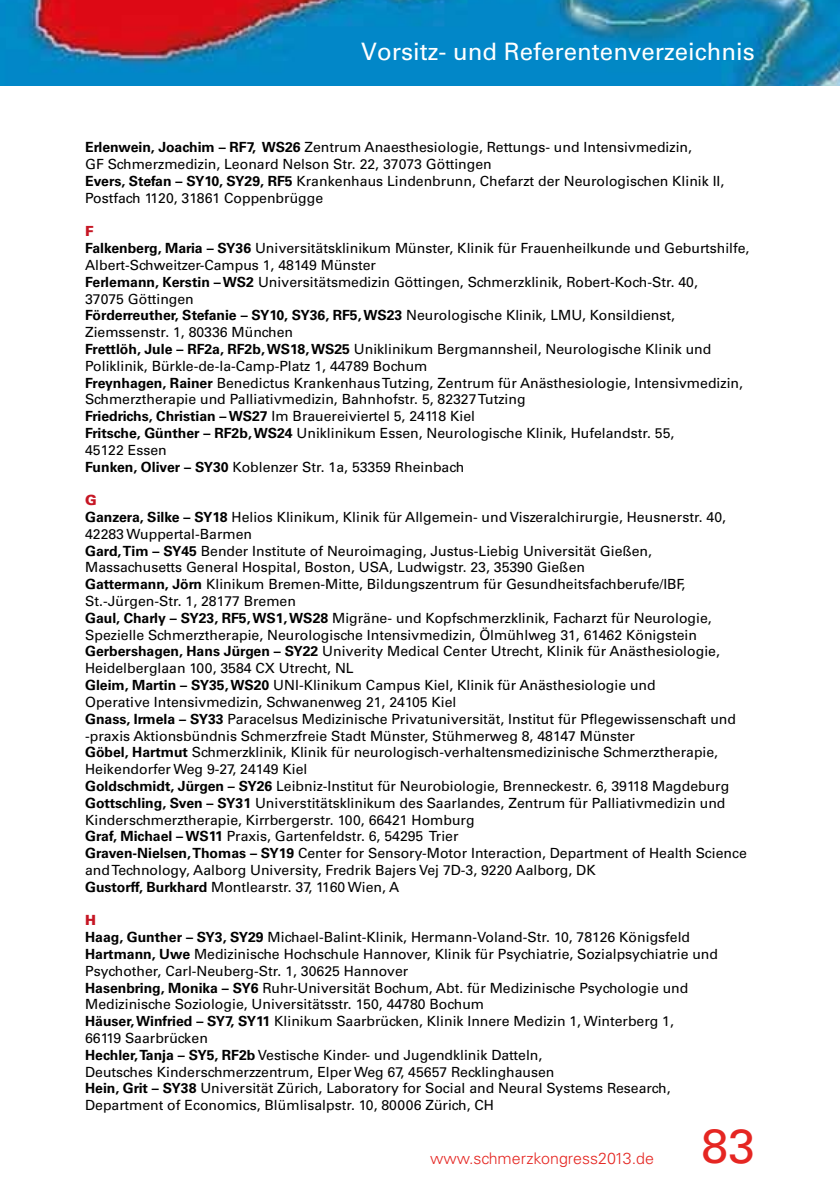
<style>
.page{position:relative;width:840px;height:1191px;background:#fff}
.page>*{position:absolute;margin:0;border:0;box-sizing:border-box;transform-origin:0 0}
.t1{font:48px "Univers LT";color:#e52622}
.t2{font:24px "Univers LT";color:#fff}
.t3{font:300 16px "Univers LT";color:#e52622}
.t4{font:14px/16.8px "Univers LT";color:#000}
.s1{font-weight:700}
.s2{font-weight:900;color:#c61624}
</style>
<div class="page">
<img style="left:0;top:0;width:839px;height:85px">
<h2 class="t2" style="left:361px;top:37px;width:395px">Vorsitz- und Referentenverzeichnis</h2>
<p class="t4" style="left:85px;top:139px;width:640px"><span class="s1">Erlenwein, Joachim – RF7, WS26</span> Zentrum Anaesthesiologie, Rettungs- und Intensivmedizin,<br>GF Schmerzmedizin, Leonard Nelson Str. 22, 37073 Göttingen<br><span class="s1">Evers, Stefan – SY10, SY29, RF5</span> Krankenhaus Lindenbrunn, Chefarzt der Neurologischen Klinik II, Postfach 1120, 31861 Coppenbrügge</p>
<p class="t4" style="left:85px;top:223px;width:665px"><span class="s2">F<br></span><span class="s1">Falkenberg, Maria – SY36</span> Universitätsklinikum Münster, Klinik für Frauenheilkunde und Geburtshilfe, Albert-Schweitzer-Campus 1, 48149 Münster<br><span class="s1">Ferlemann, Kerstin – WS2</span> Universitätsmedizin Göttingen, Schmerzklinik, Robert-Koch-Str. 40,<br>37075 Göttingen<br><span class="s1">Förderreuther, Stefanie – SY10, SY36, RF5, WS23</span> Neurologische Klinik, LMU, Konsildienst, Ziemssenstr. 1, 80336 München<br><span class="s1">Frettlöh, Jule – RF2a, RF2b, WS18, WS25</span> Uniklinikum Bergmannsheil, Neurologische Klinik und Poliklinik, Bürkle-de-la-Camp-Platz 1, 44789 Bochum<br><span class="s1">Freynhagen, Rainer</span> Benedictus Krankenhaus Tutzing, Zentrum für Anästhesiologie, Intensivmedizin, Schmerztherapie und Palliativmedizin, Bahnhofstr. 5, 82327 Tutzing<br><span class="s1">Friedrichs, Christian – WS27</span> Im Brauereiviertel 5, 24118 Kiel<br><span class="s1">Fritsche, Günther – RF2b, WS24</span> Uniklinikum Essen, Neurologische Klinik, Hufelandstr. 55,<br>45122 Essen<br><span class="s1">Funken, Oliver – SY30</span> Koblenzer Str. 1a, 53359 Rheinbach</p>
<p class="t4" style="left:85px;top:492px;width:663px"><span class="s2">G<br></span><span class="s1">Ganzera, Silke – SY18</span> Helios Klinikum, Klinik für Allgemein- und Viszeralchirurgie, Heusnerstr. 40, 42283 Wuppertal-Barmen<br><span class="s1">Gard, Tim – SY45</span> Bender Institute of Neuroimaging, Justus-Liebig Universität Gießen, Massachusetts General Hospital, Boston, USA, Ludwigstr. 23, 35390 Gießen<br><span class="s1">Gattermann, Jörn</span> Klinikum Bremen-Mitte, Bildungszentrum für Gesundheitsfachberufe/IBF, St.-Jürgen-Str. 1, 28177 Bremen<br><span class="s1">Gaul, Charly – SY23, RF5, WS1, WS28</span> Migräne- und Kopfschmerzklinik, Facharzt für Neurologie, Spezielle Schmerztherapie, Neurologische Intensivmedizin, Ölmühlweg 31, 61462 Königstein <span class="s1">Gerbershagen, Hans Jürgen – SY22</span> Univerity Medical Center Utrecht, Klinik für Anästhesiologie, Heidelberglaan 100, 3584 CX Utrecht, NL<br><span class="s1">Gleim, Martin – SY35, WS20</span> UNI-Klinikum Campus Kiel, Klinik für Anästhesiologie und<br>Operative Intensivmedizin, Schwanenweg 21, 24105 Kiel<br><span class="s1">Gnass, Irmela – SY33</span> Paracelsus Medizinische Privatuniversität, Institut für Pflegewissenschaft und -praxis Aktionsbündnis Schmerzfreie Stadt Münster, Stühmerweg 8, 48147 Münster<br><span class="s1">Göbel, Hartmut</span> Schmerzklinik, Klinik für neurologisch-verhaltensmedizinische Schmerztherapie, Heikendorfer Weg 9-27, 24149 Kiel<br><span class="s1">Goldschmidt, Jürgen – SY26</span> Leibniz-Institut für Neurobiologie, Brenneckestr. 6, 39118 Magdeburg <span class="s1">Gottschling, Sven – SY31</span> Universtitätsklinikum des Saarlandes, Zentrum für Palliativmedizin und Kinderschmerztherapie, Kirrbergerstr. 100, 66421 Homburg<br><span class="s1">Graf, Michael – WS11</span> Praxis, Gartenfeldstr. 6, 54295 Trier<br><span class="s1">Graven-Nielsen, Thomas – SY19</span> Center for Sensory-Motor Interaction, Department of Health Science and Technology, Aalborg University, Fredrik Bajers Vej 7D-3, 9220 Aalborg, DK<br><span class="s1">Gustorff, Burkhard</span> Montlearstr. 37, 1160 Wien, A</p>
<p class="t4" style="left:85px;top:912px;width:634px"><span class="s2">H<br></span><span class="s1">Haag, Gunther – SY3, SY29</span> Michael-Balint-Klinik, Hermann-Voland-Str. 10, 78126 Königsfeld <span class="s1">Hartmann, Uwe</span> Medizinische Hochschule Hannover, Klinik für Psychiatrie, Sozialpsychiatrie und Psychother, Carl-Neuberg-Str. 1, 30625 Hannover<br><span class="s1">Hasenbring, Monika – SY6</span> Ruhr-Universität Bochum, Abt. für Medizinische Psychologie und Medizinische Soziologie, Universitätsstr. 150, 44780 Bochum<br><span class="s1">Häuser, Winfried – SY7, SY11</span> Klinikum Saarbrücken, Klinik Innere Medizin 1, Winterberg 1,<br>66119 Saarbrücken<br><span class="s1">Hechler, Tanja – SY5, RF2b</span> Vestische Kinder- und Jugendklinik Datteln,<br>Deutsches Kinderschmerzzentrum, Elper Weg 67, 45657 Recklinghausen<br><span class="s1">Hein, Grit – SY38</span> Universität Zürich, Laboratory for Social and Neural Systems Research, Department of Economics, Blümlisalpstr. 10, 80006 Zürich, CH</p>
<p class="t3" style="left:430px;top:1149px;width:225px">www.schmerzkongress2013.de</p>
<h1 class="t1" style="left:701px;top:1117px;width:55px">83</h1>
</div>
